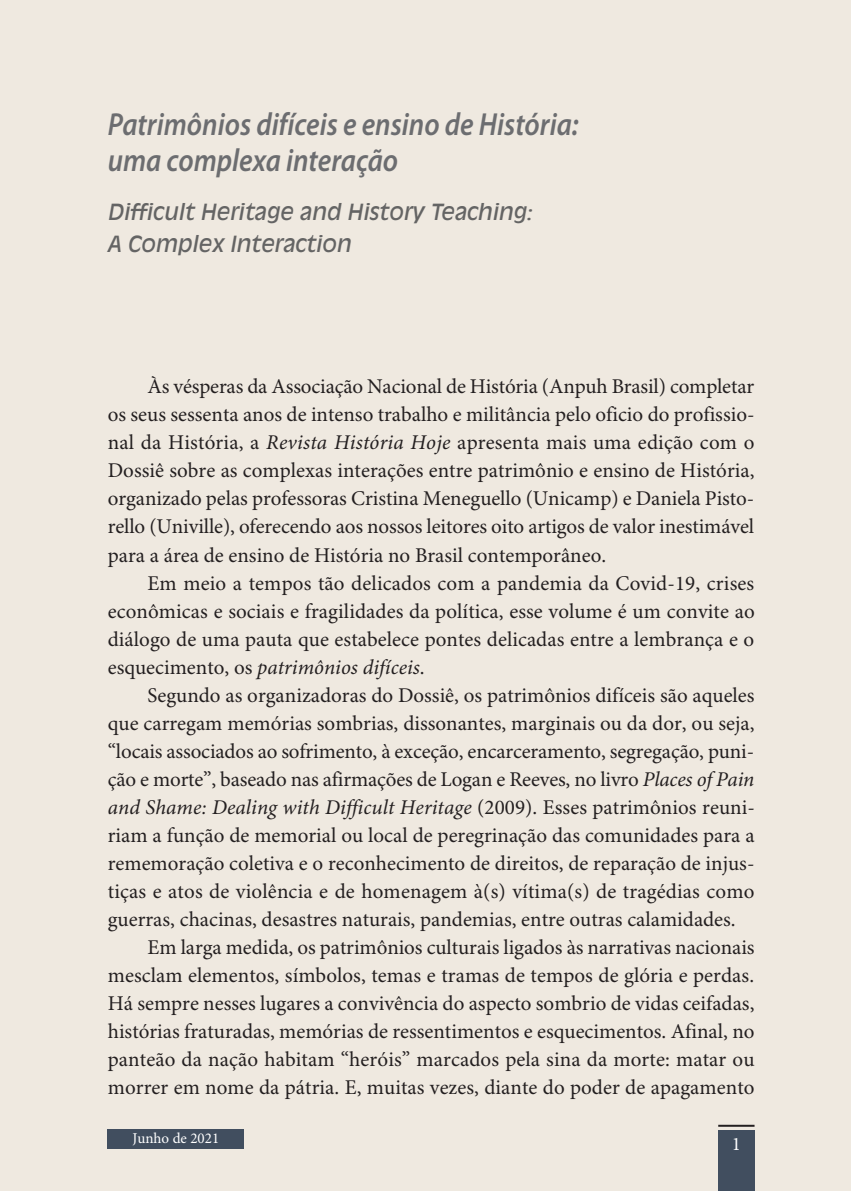
<style>
.page{position:relative;width:851px;height:1191px;background:#fff}
.page>*{position:absolute;margin:0;border:0;box-sizing:border-box;transform-origin:0 0}
.t1{font:italic 600 32px/36px "Myriad Pro";color:#6c6d70;scale:.88 1}
.t2{font:italic 22px/32px "Antique Olive Std";color:#646464}
.t3{font:21px/28px "Minion Pro";color:#231f20;text-align:justify}
.t4{font:italic 21px "Minion Pro";letter-spacing:.005em;color:#231f20}
.t5{font:19px "Minion Pro";color:#fff}
.t6{font:15px "Minion Pro";color:#fff}
.s1{font-style:italic}
.s2{font-style:normal}
</style>
<div class="page">
<div style="left:0;top:0;width:850px;height:1191px;background:#efe9e0"></div>
<div style="left:718px;top:1130px;width:36px;height:61px;background:#414e5f"></div>
<hr style="left:718px;top:1124px;width:36px;height:2px;background:#231f20">
<div style="left:108px;top:1129px;width:136px;height:20px;background:#414e5f"></div>
<h1 class="t1" style="left:108px;top:106px;width:536px">Patrimônios difíceis e ensino de História: uma complexa interação</h1>
<p class="t2" style="left:108px;top:196px;width:426px">Difficult Heritage and History Teaching:<br>A Complex Interaction</p>
<p class="t3" style="left:108px;top:373px;width:648px;text-indent:40px">Às vésperas da Associação Nacional de História (Anpuh Brasil) completar os seus sessenta anos de intenso trabalho e militância pelo oficio do profissio&shy;nal da História, a <span class="s1">Revista História Hoje</span> apresenta mais uma edição com o Dossiê sobre as complexas interações entre patrimônio e ensino de História, organizado pelas professoras Cristina Meneguello (Unicamp) e Daniela Pisto&shy;rello (Univille), oferecendo aos nossos leitores oito artigos de valor inestimável para a área de ensino de História no Brasil contemporâneo.</p>
<p class="t3" style="left:108px;top:570px;width:648px;text-indent:40px">Em meio a tempos tão delicados com a pandemia da Covid-19, crises econômicas e sociais e fragilidades da política, esse volume é um convite ao diálogo de uma pauta que estabelece pontes delicadas entre a lembrança e o esquecimento, os <span class="s1">patrimônios difíceis</span>.</p>
<p class="t3" style="left:147px;top:682px;width:608px">Segundo as organizadoras do Dossiê, os patrimônios difíceis são aqueles</p>
<p class="t3" style="left:108px;top:710px;width:648px">que carregam memórias sombrias, dissonantes, marginais ou da dor, ou seja,</p>
<p class="t3" style="left:108px;top:738px;width:647px">“locais associados ao sofrimento, à exceção, encarceramento, segregação, puni-</p>
<p class="t3" style="left:108px;top:766px;width:648px">ção e morte”, baseado nas afirmações de Logan e Reeves, no livro <span class="s1">Places of Pain</span></p>
<p class="t4" style="left:108px;top:794px;width:648px">and Shame: Dealing with Difficult Heritage <span class="s2">(2009). Esses patrimônios reuni-</span></p>
<p class="t3" style="left:108px;top:822px;width:648px">riam a função de memorial ou local de peregrinação das comunidades para a</p>
<p class="t3" style="left:108px;top:850px;width:648px">rememoração coletiva e o reconhecimento de direitos, de reparação de injus-</p>
<p class="t3" style="left:108px;top:878px;width:648px">tiças e atos de violência e de homenagem à(s) vítima(s) de tragédias como</p>
<p class="t3" style="left:108px;top:906px;width:629px">guerras, chacinas, desastres naturais, pandemias, entre outras calamidades.</p>
<p class="t3" style="left:147px;top:934px;width:608px">Em larga medida, os patrimônios culturais ligados às narrativas nacionais</p>
<p class="t3" style="left:108px;top:962px;width:647px">mesclam elementos, símbolos, temas e tramas de tempos de glória e perdas.</p>
<p class="t3" style="left:108px;top:990px;width:648px">Há sempre nesses lugares a convivência do aspecto sombrio de vidas ceifadas,</p>
<p class="t3" style="left:108px;top:1018px;width:648px">histórias fraturadas, memórias de ressentimentos e esquecimentos. Afinal, no</p>
<p class="t3" style="left:108px;top:1046px;width:648px">panteão da nação habitam “heróis” marcados pela sina da morte: matar ou</p>
<p class="t3" style="left:108px;top:1074px;width:648px">morrer em nome da pátria. E, muitas vezes, diante do poder de apagamento</p>
<p class="t6" style="left:119px;top:1129px;width:115px">Dezembro de 016</p>
<p class="t5" style="left:731px;top:1132px;width:11px">1</p>
<p class="t6" style="left:132px;top:1129px;width:88px">Junho de 2021</p>
</div>
